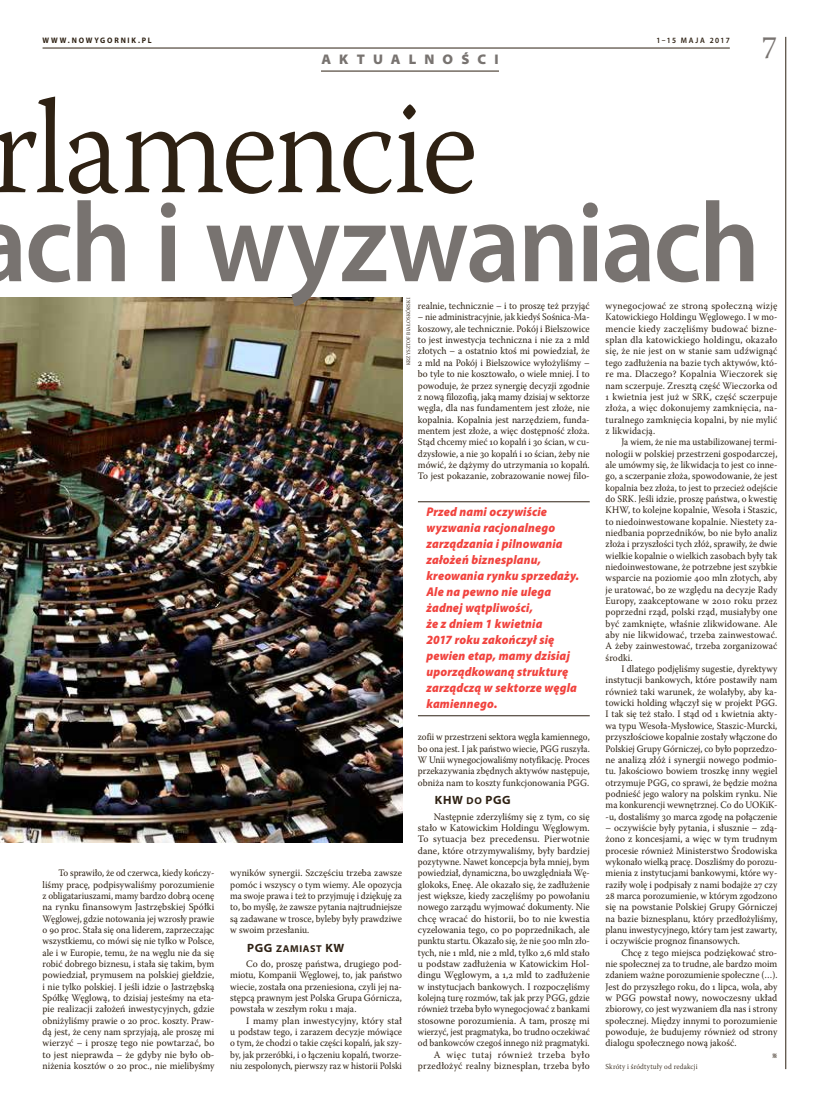
<style>
.page{position:relative;width:820px;height:1106px;background:#fff}
.page>*{position:absolute;margin:0;border:0;box-sizing:border-box;transform-origin:0 0}
.t1{font:300 134px "Warnock Pro";letter-spacing:-.03em;color:#2e2113;scale:.94 1}
.t2{font:600 114px "Myriad Pro";letter-spacing:-.025em;color:#787370;scale:.94 1}
.t3{font:32px "Warnock Pro";color:#787370;scale:.94 1}
.t4{font:900 semi-expanded 14px "Myriad Pro";letter-spacing:.61em;color:#787370;scale:.94 1}
.t5{font:italic 900 12.6px/16px "Myriad Pro";letter-spacing:.015em;color:#f1433e;scale:.94 1}
.t6{font:12px "Myriad Pro Bold Semi Ext SC830";letter-spacing:.05em;color:#2e2113;scale:.94 1}
.t7{font:10px "Myriad Pro Bold Semi Ext SC830";letter-spacing:.06em;color:#2e2113;scale:.94 1}
.t8{font:9.9px/11.3px "Warnock Pro";color:#2e2113;text-align:justify;scale:.91 1}
.t9{font:9.9px/11.3px "Warnock Pro";color:#2e2113;text-align:justify;scale:.94 1}
.t10{font:9.9px/11.3px "Warnock Pro";color:#2e2113;text-align:justify;scale:.92 1}
.t11{font:9.9px/11.3px "Warnock Pro";color:#2e2113;text-align:right;scale:.95 1}
.t12{font:9.9px/11.3px "Warnock Pro";color:#2e2113;text-align:justify;scale:.96 1}
.t13{font:9.9px/11.3px "Warnock Pro";color:#2e2113;text-align:justify}
.t14{font:9.9px "Warnock Pro";color:#2e2113;scale:.93 1}
.t15{font:700 8px "Myriad Pro";letter-spacing:.235em;color:#2e2113;scale:.94 1}
.t16{font:600 8px "Myriad Pro";letter-spacing:.205em;color:#2e2113;scale:.94 1}
.t17{font:300 7.6px "Warnock Pro";letter-spacing:.02em;color:#2e2113;scale:.94 1}
.t18{font:5.3px "Warnock Pro";letter-spacing:.02em;color:#2e2113;scale:.94 1}
.s1{font-size:10px}
.s2{font-size:12px}
</style>
<div class="page">
<hr style="left:321px;top:71px;width:178px;height:1px;background:#2e2113">
<hr style="left:785px;top:37px;width:1px;height:1032px;background:#2e2113">
<hr style="left:43px;top:48px;width:686px;height:1px;background:#2e2113">
<img style="left:0;top:298px;width:402px;height:544px">
<hr style="left:418px;top:501px;width:171px;height:1px;background:#2e2113">
<hr style="left:418px;top:715px;width:171px;height:1px;background:#2e2113">
<p class="t15" style="left:43px;top:35px;width:117px">WWW.NOWYGORNIK.PL</p>
<h3 class="t4" style="left:321px;top:51px;width:190px">AKTUALNOŚCI</h3>
<h1 class="t1" style="left:-8px;top:67px;width:518px">rlamencie</h1>
<p class="t16" style="left:656px;top:35px;width:79px">1–15 MAJA 2017</p>
<h3 class="t3" style="left:762px;top:28px;width:18px">7</h3>
<h2 class="t2" style="left:25px;top:170px;width:783px">ch i wyzwaniach</h2>
<p class="t18" style="left:405px;top:365px;width:73px;rotate:-90deg">KRZYSZTOF BIAŁOSKÓRSKI</p>
<p class="t9" style="left:418px;top:300px;width:184px">realnie, technicznie – i to proszę też przyjąć</p>
<p class="t12" style="left:605px;top:300px;width:180px">wynegocjować ze stroną społeczną wizję Katowickiego Holdingu Węglowego. I w mo&shy;mencie kiedy zaczęliśmy budować bizne&shy;splan dla katowickiego holdingu, okazało się, że nie jest on w stanie sam udźwignąć tego zadłużenia na bazie tych aktywów, któ&shy;re ma. Dlaczego? Kopalnia Wieczorek się nam sczerpuje. Zresztą część Wieczorka od 1 kwietnia jest już w SRK, część sczerpuje złoża, a więc dokonujemy zamknięcia, na&shy;turalnego zamknięcia kopalni, by nie mylić z likwidacją.</p>
<p class="t8" style="left:605px;top:436px;width:190px;text-indent:16px">Ja wiem, że nie ma ustabilizowanej termi&shy;nologii w polskiej przestrzeni gospodarczej, ale umówmy się, że likwidacja to jest co inne&shy;go, a sczerpanie złoża, spowodowanie, że jest kopalnia bez złoża, to jest to przecież odejście do SRK. Jeśli idzie, proszę państwa, o kwestię KHW, to kolejne kopalnie, Wesoła i Staszic, to niedoinwestowane kopalnie. Niestety za&shy;niedbania poprzedników, bo nie było analiz złoża i przyszłości tych złóż, sprawiły, że dwie wielkie kopalnie o wielkich zasobach były tak niedoinwestowane, że potrzebne jest szybkie wsparcie na poziomie 400 mln złotych, aby je uratować, bo ze względu na decyzje Rady Europy, zaakceptowane w 2010 roku przez poprzedni rząd, polski rząd, musiałyby one być zamknięte, właśnie zlikwidowane. Ale aby nie likwidować, trzeba zainwestować.<br>A żeby zainwestować, trzeba zorganizować środki.</p>
<p class="t9" style="left:605px;top:663px;width:184px;text-indent:16px">I dlatego podjęliśmy sugestie, dyrektywy instytucji bankowych, które postawiły nam również taki warunek, że wolałyby, aby ka&shy;towicki holding włączył się w projekt PGG.<br>I tak się też stało. I stąd od 1 kwietnia akty&shy;wa typu Wesoła-Mysłowice, Staszic-Murcki, przyszłościowe kopalnie zostały włączone do Polskiej Grupy Górniczej, co było poprzedzo&shy;ne analizą złóż i synergii nowego podmio&shy;tu. Jakościowo bowiem troszkę inny węgiel otrzymuje PGG, co sprawi, że będzie można podnieść jego walory na polskim rynku. Nie ma konkurencji wewnętrznej. Co do UOKiK--u, dostaliśmy 30 marca zgodę na połączenie</p>
<p class="t9" style="left:605px;top:821px;width:184px">– oczywiście były pytania, i słusznie – zdą&shy;żono z koncesjami, a więc w tym trudnym procesie również Ministerstwo Środowiska wykonało wielką pracę. Doszliśmy do porozu&shy;mienia z instytucjami bankowymi, które wy&shy;raziły wolę i podpisały z nami bodajże 27 czy 28 marca porozumienie, w którym zgodzono się na powstanie Polskiej Grupy Górniczej na bazie biznesplanu, który przedłożyliśmy, planu inwestycyjnego, który tam jest zawarty, i oczywiście prognoz finansowych.</p>
<p class="t11" style="left:621px;top:946px;width:165px">Chcę z tego miejsca podziękować stro-</p>
<p class="t9" style="left:605px;top:958px;width:184px">nie społecznej za to trudne, ale bardzo moim</p>
<p class="t14" style="left:605px;top:969px;width:186px">zdaniem ważne porozumienie społeczne (…).</p>
<p class="t9" style="left:605px;top:980px;width:184px">Jest do przyszłego roku, do 1 lipca, wola, aby</p>
<p class="t13" style="left:605px;top:992px;width:173px">w PGG powstał nowy, nowoczesny układ</p>
<p class="t9" style="left:605px;top:1003px;width:184px">zbiorowy, co jest wyzwaniem dla nas i strony</p>
<p class="t9" style="left:605px;top:1014px;width:184px">społecznej. Między innymi to porozumienie</p>
<p class="t12" style="left:605px;top:1026px;width:180px">powoduje, że budujemy również od strony</p>
<p class="t9" style="left:605px;top:1037px;width:141px">dialogu społecznego nową jakość.</p>
<p class="t9" style="left:771px;top:1048px;width:7px">l</p>
<p class="t17" style="left:605px;top:1062px;width:99px">Skróty i śródtytuły od redakcji</p>
<p class="t8" style="left:418px;top:311px;width:190px">– nie administracyjnie, jak kiedyś Sośnica-Ma&shy;koszowy, ale technicznie. Pokój i Bielszowice to jest inwestycja techniczna i nie za 2 mld złotych – a ostatnio ktoś mi powiedział, że 2 mld na Pokój i Bielszowice wyłożyliśmy – bo tyle to nie kosztowało, o wiele mniej. I to powoduje, że przez synergię decyzji zgodnie z nową filozofią, jaką mamy dzisiaj w sektorze węgla, dla nas fundamentem jest złoże, nie kopalnia. Kopalnia jest narzędziem, funda&shy;mentem jest złoże, a więc dostępność złoża.<br>Stąd chcemy mieć 10 kopalń i 30 ścian, w cu&shy;dzysłowie, a nie 30 kopalń i 10 ścian, żeby nie mówić, że dążymy do utrzymania 10 kopalń.<br>To jest pokazanie, zobrazowanie nowej filo-</p>
<p class="t5" style="left:426px;top:504px;width:164px">Przed nami oczywiście wyzwania racjonalnego zarządzania i pilnowania założeń biznesplanu, kreowania rynku sprzedaży.<br>Ale na pewno nie ulega żadnej wątpliwości,<br>że z dniem 1 kwietnia<br>2017 roku zakończył się pewien etap, mamy dzisiaj uporządkowaną strukturę zarządczą w sektorze węgla kamiennego.</p>
<p class="t10" style="left:418px;top:731px;width:188px">zofii w przestrzeni sektora węgla kamiennego, bo ona jest. I jak państwo wiecie, PGG ruszyła.<br>W Unii wynegocjowaliśmy notyfikację. Proces przekazywania zbędnych aktywów następuje, obniża nam to koszty funkcjonowania PGG.</p>
<p class="t6" style="left:435px;top:793px;width:82px">KHW <span class="s1">DO</span> PGG</p>
<p class="t11" style="left:418px;top:810px;width:182px">Następnie zderzyliśmy się z tym, co się stało w Katowickim Holdingu Węglowym.<br>To sytuacja bez precedensu. Pierwotnie dane, które otrzymywaliśmy, były bardziej pozytywne. Nawet koncepcja była mniej, bym powiedział, dynamiczna, bo uwzględniała Wę&shy;glokoks, Eneę. Ale okazało się, że zadłużenie jest większe, kiedy zaczęliśmy po powołaniu nowego zarządu wyjmować dokumenty. Nie chcę wracać do historii, bo to nie kwestia cyzelowania tego, co po poprzednikach, ale punktu startu. Okazało się, że nie 500 mln zło&shy;tych, nie 1 mld, nie 2 mld, tylko 2,6 mld stało u podstaw zadłużenia w Katowickim Hol&shy;dingu Węglowym, a 1,2 mld to zadłużenie w instytucjach bankowych. I rozpoczęliśmy kolejną turę rozmów, tak jak przy PGG, gdzie również trzeba było wynegocjować z bankami stosowne porozumienia. A tam, proszę mi wierzyć, jest pragmatyka, bo trudno oczekiwać od bankowców czegoś innego niż pragmatyki.<br>A więc tutaj również trzeba było przedłożyć realny biznesplan, trzeba było</p>
<p class="t10" style="left:43px;top:867px;width:188px;text-indent:16px">To sprawiło, że od czerwca, kiedy kończy&shy;liśmy pracę, podpisywaliśmy porozumienie z obligatariuszami, mamy bardzo dobrą ocenę na rynku finansowym Jastrzębskiej Spółki Węglowej, gdzie notowania jej wzrosły prawie o 90 proc. Stała się ona liderem, zaprzeczając wszystkiemu, co mówi się nie tylko w Polsce, ale i w Europie, temu, że na węglu nie da się robić dobrego biznesu, i stała się takim, bym powiedział, prymusem na polskiej giełdzie, i nie tylko polskiej. I jeśli idzie o Jastrzębską Spółkę Węglową, to dzisiaj jesteśmy na eta&shy;pie realizacji założeń inwestycyjnych, gdzie obniżyliśmy prawie o 20 proc. koszty. Praw&shy;dą jest, że ceny nam sprzyjają, ale proszę mi wierzyć – i proszę tego nie powtarzać, bo to jest nieprawda – że gdyby nie było ob&shy;niżenia kosztów o 20 proc., nie mielibyśmy</p>
<p class="t12" style="left:230px;top:867px;width:180px">wyników synergii. Szczęściu trzeba zawsze pomóc i wszyscy o tym wiemy. Ale opozycja ma swoje prawa i też to przyjmuję i dziękuję za to, bo myślę, że zawsze pytania najtrudniejsze są zadawane w trosce, byleby były prawdziwe w swoim przesłaniu.</p>
<p class="t7" style="left:247px;top:942px;width:105px"><span class="s2">PGG</span> ZAMIAST <span class="s2">KW</span></p>
<p class="t12" style="left:230px;top:958px;width:180px;text-indent:16px">Co do, proszę państwa, drugiego pod&shy;miotu, Kompanii Węglowej, to, jak państwo wiecie, została ona przeniesiona, czyli jej na&shy;stępcą prawnym jest Polska Grupa Górnicza, powstała w zeszłym roku 1 maja.</p>
<p class="t13" style="left:230px;top:1014px;width:173px;text-indent:16px">I mamy plan inwestycyjny, który stał u podstaw tego, i zarazem decyzje mówiące o tym, że chodzi o takie części kopalń, jak szy&shy;by, jak przeróbki, i o łączeniu kopalń, tworze&shy;niu zespolonych, pierwszy raz w historii Polski</p>
</div>
